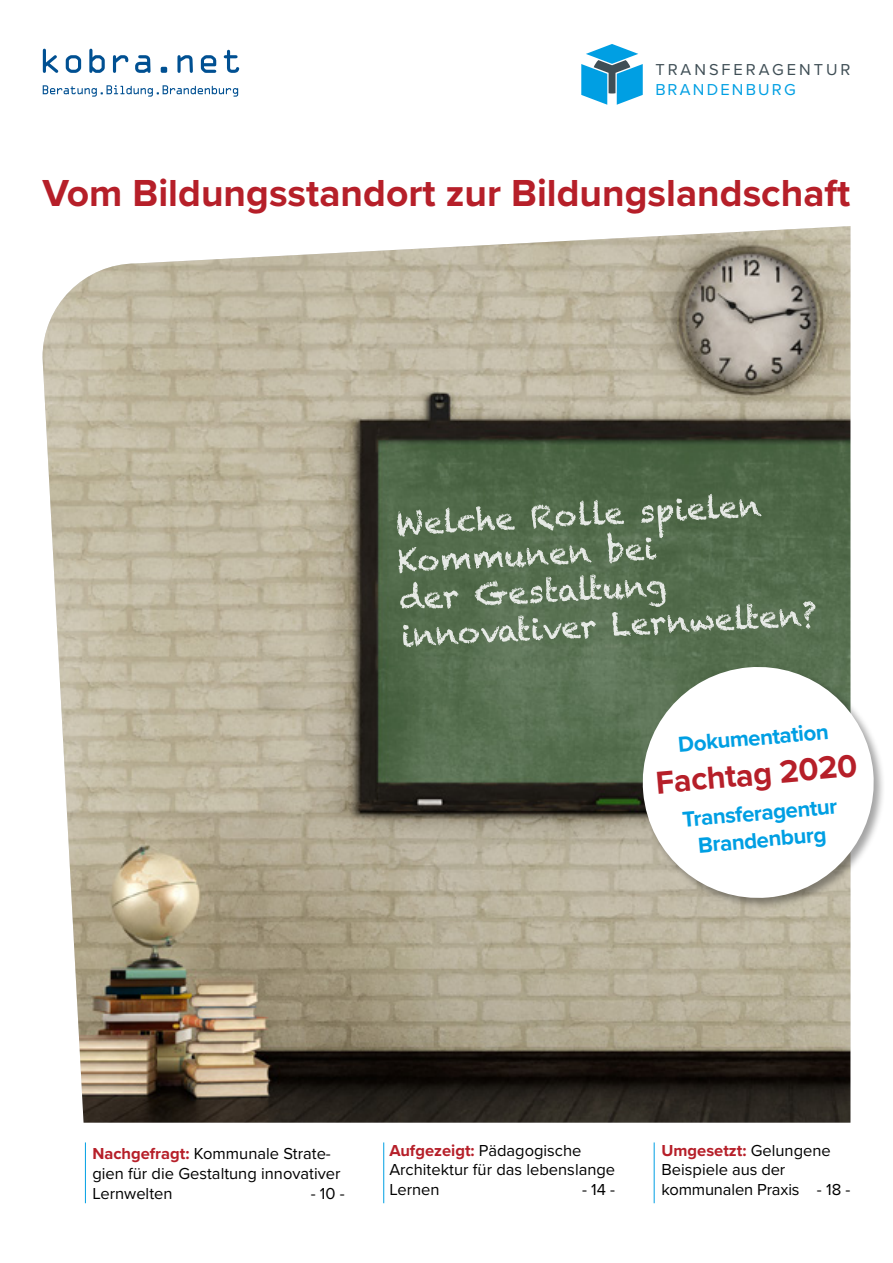
<style>
.page{position:relative;width:893px;height:1263px;background:#fff}
.page>*{position:absolute;margin:0;border:0;box-sizing:border-box;transform-origin:0 0}
.t1{font:700 39px "Proxima Nova";color:#b61f29}
.t2{font:700 33px "Proxima Nova";color:#b61f29}
.t3{font:700 22.5px/27px "Proxima Nova";color:#009fe3;text-align:center}
.t4{font:16.5px/19.8px "Proxima Nova";color:#000}
.t5{font:16.35px "Proxima Nova";letter-spacing:.18em;color:#3f4e55}
.t6{font:16.35px "Proxima Nova";letter-spacing:.135em;color:#009fe3}
.s1{font-weight:700;color:#b61f29}
</style>
<div class="page">
<img style="left:43px;top:226px;width:807px;height:897px">
<svg style="left:581px;top:44px;width:62px;height:61px"></svg>
<svg style="left:397px;top:494px;width:419px;height:153px;background:#697e63"></svg>
<div style="left:641px;top:665px;width:244px;height:244px;background:#000;opacity:.36"></div>
<svg style="left:638px;top:662px;width:241px;height:241px"></svg>
<hr style="left:85px;top:1142px;width:1px;height:61px;background:#009fe3">
<hr style="left:383px;top:1142px;width:1px;height:61px;background:#009fe3">
<hr style="left:654px;top:1142px;width:1px;height:61px;background:#009fe3">
<svg style="left:43px;top:49px;width:196px;height:24px"></svg>
<svg style="left:43px;top:85px;width:195px;height:12px"></svg>
<p class="t5" style="left:655px;top:57px;width:197px">TRANSFERAGENTUR</p>
<p class="t6" style="left:655px;top:77px;width:142px">BRANDENBURG</p>
<h1 class="t1" style="left:43px;top:164px;width:809px">Vom Bildungsstandort zur Bildungslandschaft</h1>
<h3 class="t3" style="left:677px;top:730px;width:152px;rotate:-5deg">Dokumentation</h3>
<h2 class="t2" style="left:654px;top:758px;width:203px;rotate:-5deg">Fachtag 2020</h2>
<h3 class="t3" style="left:681px;top:805px;width:157px;rotate:-5deg">Transferagentur<br>Brandenburg</h3>
<p class="t4" style="left:92px;top:1143px;width:250px"><span class="s1">Nachgefragt:</span> Kommunale Strate&shy;gien für die Gestaltung innovativer<br>Lernwelten</p>
<p class="t4" style="left:311px;top:1183px;width:36px">- 10 -</p>
<p class="t4" style="left:389px;top:1139px;width:227px"><span class="s1">Aufgezeigt:</span> Pädagogische<br>Architektur für das lebenslange<br>Lernen</p>
<p class="t4" style="left:582px;top:1179px;width:35px">- 14 -</p>
<p class="t4" style="left:661px;top:1139px;width:190px"><span class="s1">Umgesetzt:</span> Gelungene<br>Beispiele aus der kommunalen Praxis - 18 -</p>
</div>
